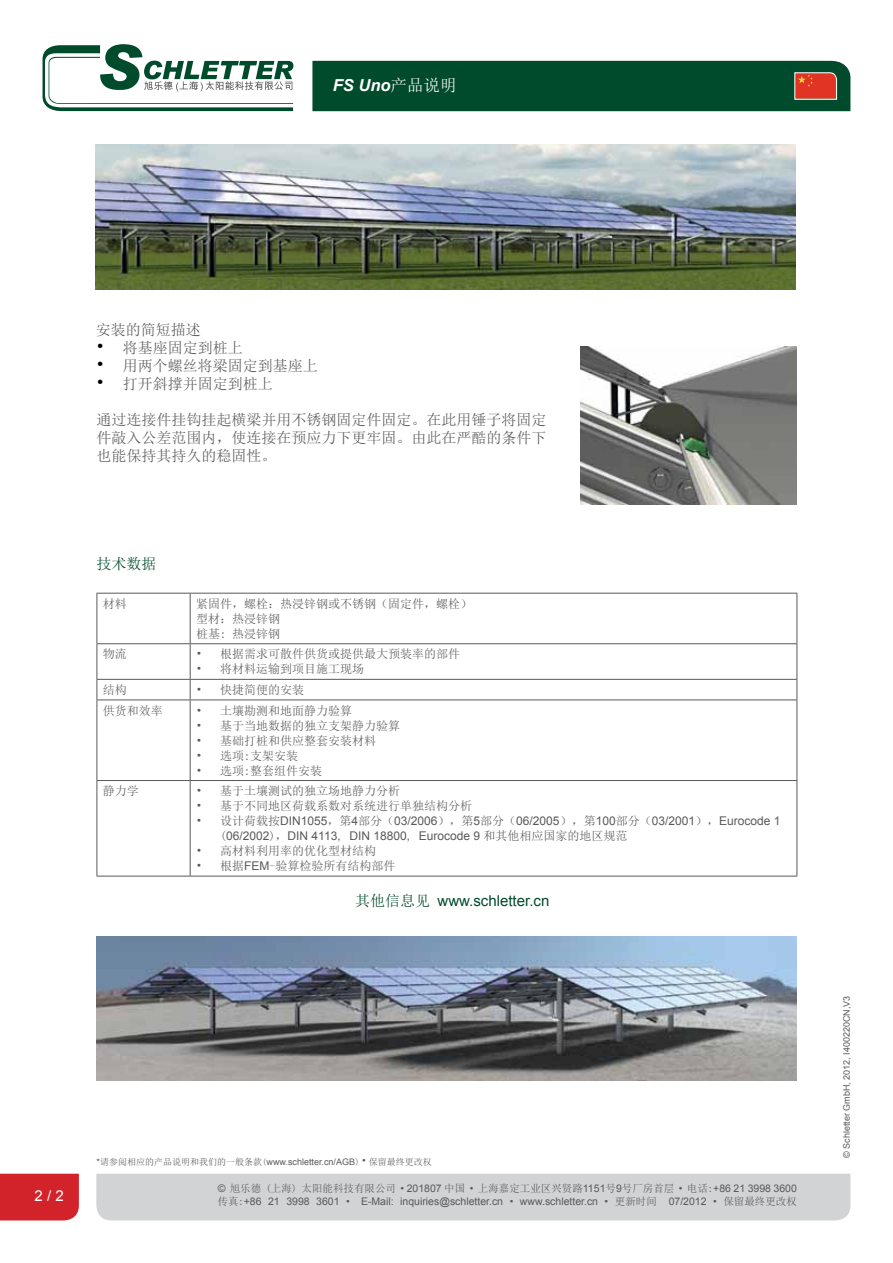
<style>
.page{position:relative;width:893px;height:1263px;background:#fff}
.page>*{position:absolute;margin:0;border:0;box-sizing:border-box;transform-origin:0 0}
.t1{font:italic 700 16.5px "Arial";color:#fff}
.t2{font:15px/18px "Sim Sun";color:#58595b;text-align:justify}
.t3{font:15px "Arial";color:#004b2c}
.t4{font:15px "Sim Sun";color:#004b2c}
.t5{font:15px "Arial";color:#fff}
.t6{font:12px/15px "Sim Sun";color:#58595b}
.t7{font:12px/15px "Arial";color:#58595b}
.t8{font:10.5px "Arial";color:#58595b}
.t9{font:10.5px "Sim Sun";color:#58595b}
.t10{font:9px "Sim Sun";color:#58595b}
.t11{font:9px "Arial";color:#58595b}
.s1{font-family:"Sim Sun";font-weight:400;font-style:normal}
.s2{font-size:18px;color:#000}
.s3{font-family:"Sim Sun"}
.s4{font-family:"Arial"}
.s5{font-family:"Arial";font-style:italic}
.s6{font-style:italic}
</style>
<div class="page">
<div style="left:0;top:1174px;width:79px;height:46px;background:#d2232a"></div>
<svg style="left:43px;top:44px;width:250px;height:67px"></svg>
<div style="left:312px;top:61px;width:538px;height:50px;background:#004b2c"></div>
<div style="left:96px;top:1174px;width:754px;height:46px;background:#d1d3d4"></div>
<hr style="left:97px;top:593px;width:93px;height:1px;background:#58595b">
<hr style="left:97px;top:593px;width:1px;height:50px;background:#58595b">
<hr style="left:190px;top:593px;width:607px;height:1px;background:#58595b">
<hr style="left:190px;top:593px;width:1px;height:50px;background:#58595b">
<hr style="left:797px;top:593px;width:1px;height:50px;background:#58595b">
<hr style="left:97px;top:643px;width:93px;height:1px;background:#58595b">
<hr style="left:97px;top:644px;width:1px;height:35px;background:#58595b">
<hr style="left:190px;top:643px;width:607px;height:1px;background:#58595b">
<hr style="left:190px;top:644px;width:1px;height:35px;background:#58595b">
<hr style="left:797px;top:644px;width:1px;height:35px;background:#58595b">
<hr style="left:97px;top:679px;width:93px;height:1px;background:#58595b">
<svg style="left:97px;top:680px;width:1px;height:19px"></svg>
<hr style="left:190px;top:679px;width:607px;height:1px;background:#58595b">
<svg style="left:190px;top:680px;width:1px;height:19px"></svg>
<svg style="left:797px;top:680px;width:1px;height:19px"></svg>
<hr style="left:97px;top:699px;width:93px;height:1px;background:#58595b">
<hr style="left:97px;top:700px;width:1px;height:80px;background:#58595b">
<hr style="left:190px;top:699px;width:607px;height:1px;background:#58595b">
<hr style="left:190px;top:700px;width:1px;height:80px;background:#58595b">
<hr style="left:797px;top:700px;width:1px;height:80px;background:#58595b">
<hr style="left:97px;top:780px;width:93px;height:1px;background:#58595b">
<hr style="left:97px;top:781px;width:1px;height:95px;background:#58595b">
<hr style="left:190px;top:780px;width:607px;height:1px;background:#58595b">
<hr style="left:190px;top:781px;width:1px;height:95px;background:#58595b">
<hr style="left:797px;top:781px;width:1px;height:95px;background:#58595b">
<hr style="left:97px;top:876px;width:93px;height:1px;background:#58595b">
<hr style="left:190px;top:876px;width:607px;height:1px;background:#58595b">
<img style="left:96px;top:936px;width:701px;height:144px">
<img style="left:96px;top:145px;width:699px;height:145px">
<img style="left:580px;top:346px;width:217px;height:158px">
<h1 class="t1" style="left:333px;top:74px;width:125px">FS Uno<span class="s1">产品说明</span></h1>
<p class="t2" style="left:96px;top:321px;width:107px">安装的简短描述</p>
<p class="t2" style="left:96px;top:339px;width:148px"><span class="s2">•</span> 将基座固定到桩上</p>
<p class="t2" style="left:96px;top:357px;width:223px"><span class="s2">•</span> 用两个螺丝将梁固定到基座上</p>
<p class="t2" style="left:96px;top:375px;width:178px"><span class="s2">•</span> 打开斜撑并固定到桩上</p>
<p class="t2" style="left:97px;top:410px;width:452px">通过连接件挂钩挂起横梁并用不锈钢固定件固定。在此用锤子将固定件敲入公差范围内，使连接在预应力下更牢固。由此在严酷的条件下也能保持其持久的稳固性。</p>
<p class="t4" style="left:97px;top:556px;width:61px">技术数据</p>
<p class="t6" style="left:103px;top:596px;width:25px">材料</p>
<p class="t6" style="left:196px;top:596px;width:278px">紧固件，螺栓：热浸锌钢或不锈钢（固定件，螺栓）型材：热浸锌钢<br>桩基: 热浸锌钢</p>
<p class="t6" style="left:103px;top:646px;width:25px">物流</p>
<p class="t6" style="left:196px;top:646px;width:266px">• 根据需求可散件供货或提供最大预装率的部件</p>
<p class="t6" style="left:196px;top:661px;width:170px">• 将材料运输到项目施工现场</p>
<p class="t6" style="left:103px;top:682px;width:25px">结构</p>
<p class="t6" style="left:196px;top:682px;width:110px">• 快捷简便的安装</p>
<p class="t6" style="left:103px;top:703px;width:61px">供货和效率</p>
<p class="t6" style="left:196px;top:703px;width:158px">• 土壤勘测和地面静力验算</p>
<p class="t6" style="left:196px;top:718px;width:206px">• 基于当地数据的独立支架静力验算</p>
<p class="t6" style="left:196px;top:733px;width:182px">• 基础打桩和供应整套安装材料</p>
<p class="t6" style="left:196px;top:748px;width:104px">• 选项:支架安装</p>
<p class="t6" style="left:196px;top:763px;width:128px">• 选项:整套组件安装</p>
<p class="t6" style="left:103px;top:783px;width:37px">静力学</p>
<p class="t6" style="left:196px;top:783px;width:206px">• 基于土壤测试的独立场地静力分析</p>
<p class="t6" style="left:196px;top:798px;width:278px">• 基于不同地区荷载系数对系统进行单独结构分析</p>
<p class="t7" style="left:220px;top:813px;width:562px;text-indent:-24px"><span class="s3">• 设计荷载按</span>DIN1055<span class="s3">，第</span>4<span class="s3">部分（</span>03/2006<span class="s3">），第</span>5<span class="s3">部分（</span>06/2005<span class="s3">），第</span>100<span class="s3">部分（</span>03/2001<span class="s3">），</span>Eurocode 1 <span class="s3">(</span>06/2002<span class="s3">)，</span>DIN 4113<span class="s3">,</span> DIN 18800<span class="s3">,</span> Eurocode 9 <span class="s3">和其他相应国家的地区规范</span></p>
<p class="t6" style="left:196px;top:843px;width:181px">• 高材料利用率的优化型材结构</p>
<p class="t6" style="left:196px;top:858px;width:201px">• 根据<span class="s4">FEM</span>-验算检验所有结构部件</p>
<p class="t3" style="left:355px;top:891px;width:196px"><span class="s3">其他信息见</span> www.schletter.cn</p>
<p class="t5" style="left:35px;top:1186px;width:31px">2 / 2</p>
<p class="t10" style="left:97px;top:1157px;width:337px"><span class="s4">*</span>请参阅相应的产品说明和我们的一般条款(<span class="s4">www.schletter.cn/AGB</span>) <sup>•</sup> 保留最终更改权</p>
<p class="t9" style="left:217px;top:1183px;width:581px"><span class="s5">©</span> 旭乐德 (上海) 太阳能科技有限公司 <span class="s5">•</span> <span class="s4">201807</span> 中国 <span class="s5">•</span> 上海嘉定工业区兴贤路<span class="s4">1151</span>号<span class="s4">9</span>号厂房首层 <span class="s5">•</span> 电话:<span class="s4">+86 21 3998 3600</span></p>
<p class="t8" style="left:217px;top:1194px;width:581px"><span class="s3">传真:</span>+86 21 3998 3601 <span class="s6">•</span> E-Mail: inquiries@schletter.cn <span class="s6">•</span> www.schletter.cn <span class="s6">•</span> <span class="s3">更新时间</span> 07/2012 <span class="s6">•</span> <span class="s3">保留最终更改权</span></p>
<p class="t11" style="left:841px;top:1158px;width:164px;rotate:-90deg">© Schletter GmbH, 2012, I400220CN,V3</p>
</div>
